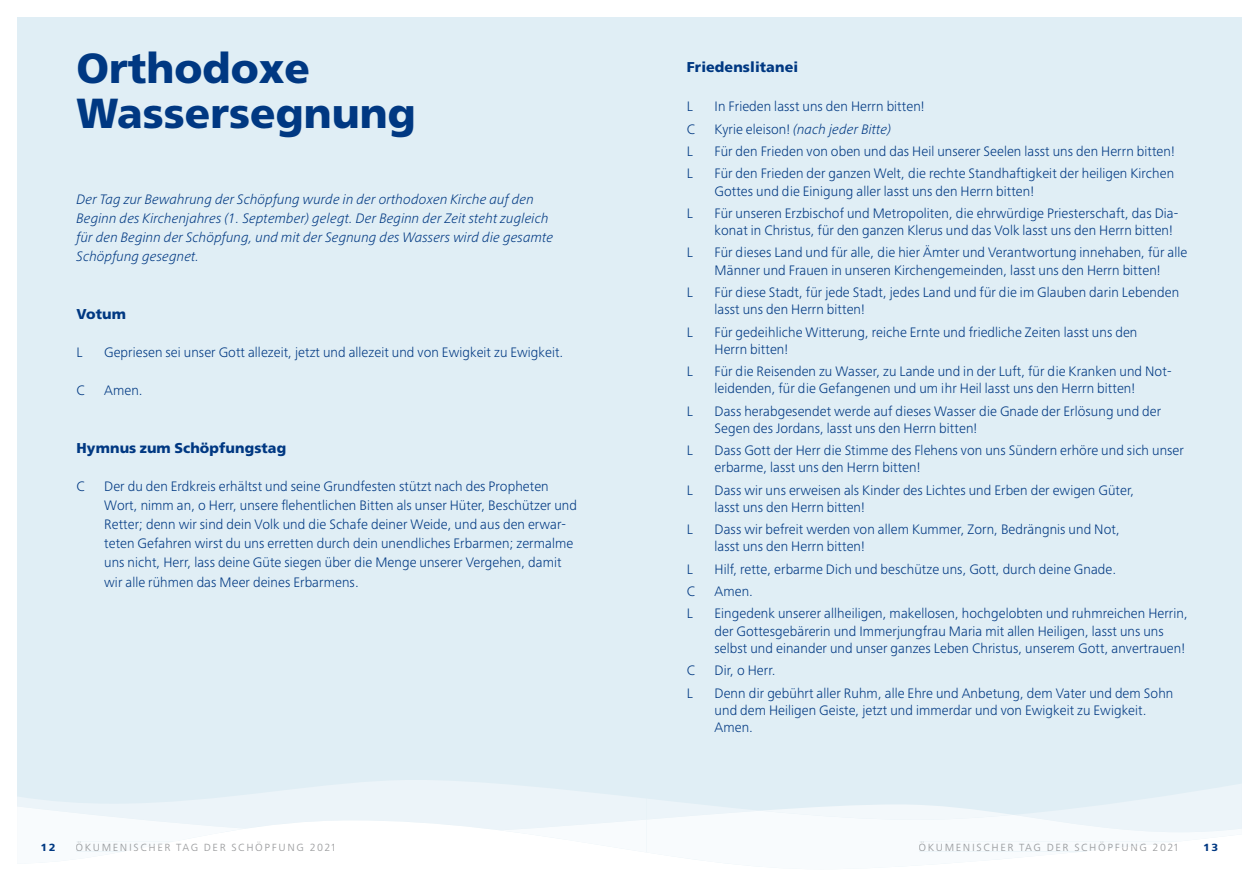
<style>
.page{position:relative;width:1259px;height:893px;background:#fff}
.page>*{position:absolute;margin:0;border:0;box-sizing:border-box;transform-origin:0 0}
.t1{font:900 42px/45px "Frutiger";color:#003882}
.t2{font:300 14.25px/17.1px "Frutiger Next Pro";letter-spacing:.005em;color:#003882}
.t3{font:italic 300 14.25px/19px "Frutiger Next Pro";letter-spacing:.005em;color:#003882}
.t4{font:900 14.25px "Frutiger";letter-spacing:.005em;color:#003882}
.t5{font:300 13.5px "Frutiger Next Pro";letter-spacing:.12em;color:#989b9e}
.t6{font:700 13.5px "Frutiger Next Pro";color:#003882}
.s1{font-style:normal}
</style>
<div class="page">
<div style="left:17px;top:17px;width:642px;height:859px;background:#e0eef5"></div>
<div style="left:646px;top:17px;width:596px;height:859px;background:#e0eef5"></div>
<div style="left:17px;top:869px;width:1225px;height:7px;background:#fff"></div>
<svg style="left:17px;top:780px;width:1225px;height:89px"></svg>
<h1 class="t1" style="left:77px;top:45px;width:341px">Orthodoxe<br>Wassersegnung</h1>
<p class="t3" style="left:77px;top:190px;width:478px">Der Tag zur Bewahrung der Schöpfung wurde in der orthodoxen Kirche auf den Beginn des Kirchenjahres (1. September) gelegt. Der Beginn der Zeit steht zugleich für den Beginn der Schöpfung, und mit der Segnung des Wassers wird die gesamte Schöpfung gesegnet.</p>
<p class="t4" style="left:77px;top:305px;width:51px">Votum</p>
<p class="t2" style="left:77px;top:344px;width:8px">L</p>
<p class="t2" style="left:104px;top:344px;width:461px">Gepriesen sei unser Gott allezeit, jetzt und allezeit und von Ewigkeit zu Ewigkeit.</p>
<p class="t2" style="left:77px;top:382px;width:10px">C</p>
<p class="t2" style="left:104px;top:382px;width:40px">Amen.</p>
<p class="t4" style="left:77px;top:439px;width:211px">Hymnus zum Schöpfungstag</p>
<p class="t2" style="left:77px;top:478px;width:10px">C</p>
<p class="t2" style="left:104px;top:477px;width:474px;line-height:19px">Der du den Erdkreis erhältst und seine Grundfesten stützt nach des Propheten Wort, nimm an, o Herr, unsere flehentlichen Bitten als unser Hüter, Beschützer und Retter; denn wir sind dein Volk und die Schafe deiner Weide, und aus den erwar&shy;teten Gefahren wirst du uns erretten durch dein unendliches Erbarmen; zermalme uns nicht, Herr, lass deine Güte siegen über die Menge unserer Vergehen, damit wir alle rühmen das Meer deines Erbarmens.</p>
<p class="t4" style="left:687px;top:58px;width:113px">Friedenslitanei</p>
<p class="t2" style="left:687px;top:98px;width:8px">L</p>
<p class="t2" style="left:714px;top:98px;width:212px">In Frieden lasst uns den Herrn bitten!</p>
<p class="t2" style="left:687px;top:120px;width:10px">C</p>
<p class="t3" style="left:714px;top:119px;width:178px"><span class="s1">Kyrie eleison!</span> (nach jeder Bitte)</p>
<p class="t2" style="left:687px;top:143px;width:8px">L</p>
<p class="t2" style="left:714px;top:143px;width:462px">Für den Frieden von oben und das Heil unserer Seelen lasst uns den Herrn bitten!</p>
<p class="t2" style="left:687px;top:165px;width:8px">L</p>
<p class="t2" style="left:714px;top:165px;width:461px">Für den Frieden der ganzen Welt, die rechte Standhaftigkeit der heiligen Kirchen<br>Gottes und die Einigung aller lasst uns den Herrn bitten!</p>
<p class="t2" style="left:687px;top:205px;width:8px">L</p>
<p class="t2" style="left:714px;top:205px;width:465px">Für unseren Erzbischof und Metropoliten, die ehrwürdige Priesterschaft, das Dia&shy;konat in Christus, für den ganzen Klerus und das Volk lasst uns den Herrn bitten!</p>
<p class="t2" style="left:687px;top:244px;width:8px">L</p>
<p class="t2" style="left:714px;top:244px;width:474px">Für dieses Land und für alle, die hier Ämter und Verantwortung innehaben, für alle<br>Männer und Frauen in unseren Kirchengemeinden, lasst uns den Herrn bitten!</p>
<p class="t2" style="left:687px;top:284px;width:8px">L</p>
<p class="t2" style="left:714px;top:284px;width:466px">Für diese Stadt, für jede Stadt, jedes Land und für die im Glauben darin Lebenden lasst uns den Herrn bitten!</p>
<p class="t2" style="left:687px;top:323px;width:8px">L</p>
<p class="t2" style="left:714px;top:323px;width:424px">Für gedeihliche Witterung, reiche Ernte und friedliche Zeiten lasst uns den<br>Herrn bitten!</p>
<p class="t2" style="left:687px;top:363px;width:8px">L</p>
<p class="t2" style="left:714px;top:363px;width:458px">Für die Reisenden zu Wasser, zu Lande und in der Luft, für die Kranken und Not&shy;leidenden, für die Gefangenen und um ihr Heil lasst uns den Herrn bitten!</p>
<p class="t2" style="left:687px;top:402px;width:8px">L</p>
<p class="t2" style="left:714px;top:402px;width:448px">Dass herabgesendet werde auf dieses Wasser die Gnade der Erlösung und der<br>Segen des Jordans, lasst uns den Herrn bitten!</p>
<p class="t2" style="left:687px;top:442px;width:8px">L</p>
<p class="t2" style="left:714px;top:442px;width:471px">Dass Gott der Herr die Stimme des Flehens von uns Sündern erhöre und sich unser erbarme, lasst uns den Herrn bitten!</p>
<p class="t2" style="left:687px;top:481px;width:8px">L</p>
<p class="t2" style="left:714px;top:481px;width:421px">Dass wir uns erweisen als Kinder des Lichtes und Erben der ewigen Güter, lasst uns den Herrn bitten!</p>
<p class="t2" style="left:687px;top:521px;width:8px">L</p>
<p class="t2" style="left:714px;top:521px;width:407px">Dass wir befreit werden von allem Kummer, Zorn, Bedrängnis und Not, lasst uns den Herrn bitten!</p>
<p class="t2" style="left:687px;top:560px;width:8px">L</p>
<p class="t2" style="left:714px;top:560px;width:403px">Hilf, rette, erbarme Dich und beschütze uns, Gott, durch deine Gnade.</p>
<p class="t2" style="left:687px;top:583px;width:10px">C</p>
<p class="t2" style="left:714px;top:583px;width:40px">Amen.</p>
<p class="t2" style="left:687px;top:605px;width:8px">L</p>
<p class="t2" style="left:714px;top:605px;width:475px">Eingedenk unserer allheiligen, makellosen, hochgelobten und ruhmreichen Herrin, der Gottesgebärerin und Immerjungfrau Maria mit allen Heiligen, lasst uns uns selbst und einander und unser ganzes Leben Christus, unserem Gott, anvertrauen!</p>
<p class="t2" style="left:687px;top:662px;width:10px">C</p>
<p class="t2" style="left:714px;top:662px;width:63px">Dir, o Herr.</p>
<p class="t2" style="left:687px;top:684px;width:8px">L</p>
<p class="t2" style="left:714px;top:684px;width:460px">Denn dir gebührt aller Ruhm, alle Ehre und Anbetung, dem Vater und dem Sohn und dem Heiligen Geiste, jetzt und immerdar und von Ewigkeit zu Ewigkeit.<br>Amen.</p>
<p class="t6" style="left:40px;top:839px;width:17px">12</p>
<p class="t5" style="left:75px;top:839px;width:262px">ökumenischer tag der schöpfung 2021</p>
<p class="t5" style="left:918px;top:839px;width:262px">ökumenischer tag der schöpfung 2021</p>
<p class="t6" style="left:1203px;top:839px;width:17px">13</p>
</div>
